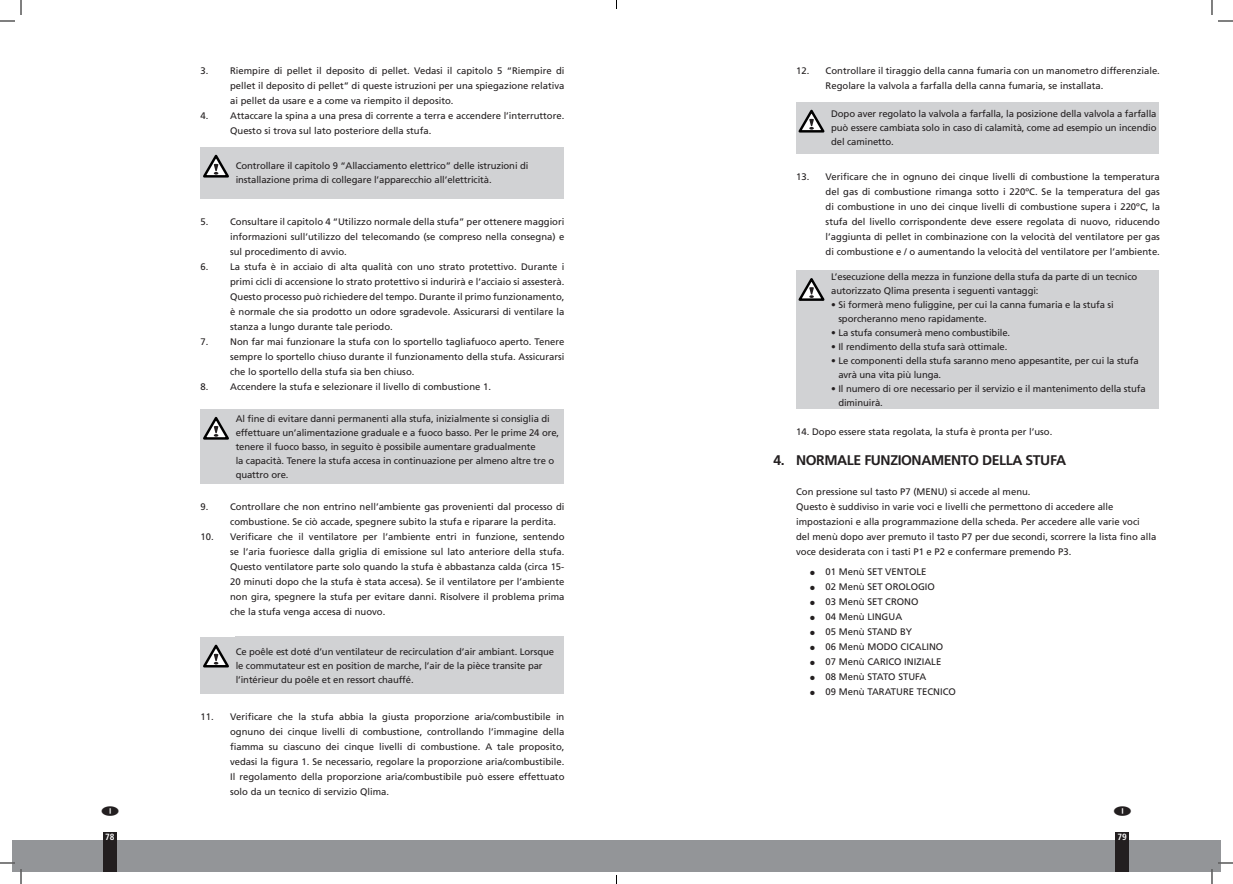
<style>
.page{position:relative;width:1233px;height:884px;background:#fff}
.page>*{position:absolute;margin:0;border:0;box-sizing:border-box;transform-origin:0 0}
.Kop{font:700 14px "Frutiger LT Std";letter-spacing:-.03em;color:#231f20}
.Subkop{font:9.5px/15px "Frutiger LT Std";color:#231f20}
.t1{font:700 condensed 9px "Frutiger LT Std";color:#fff}
</style>
<div class="page">
<div style="left:12px;top:840px;width:604px;height:31px;background:#939598"></div>
<div style="left:103px;top:832px;width:13px;height:39px;background:#231f20"></div>
<div style="left:616px;top:840px;width:604px;height:31px;background:#939598"></div>
<div style="left:1115px;top:832px;width:13px;height:39px;background:#231f20"></div>
<div style="left:201px;top:147px;width:34px;height:52px;background:#d1d2d4"></div>
<div style="left:235px;top:147px;width:328px;height:52px;background:#d1d2d4"></div>
<svg style="left:203px;top:154px;width:26px;height:24px"></svg>
<div style="left:201px;top:409px;width:34px;height:75px;background:#d1d2d4"></div>
<div style="left:235px;top:409px;width:328px;height:75px;background:#d1d2d4"></div>
<svg style="left:203px;top:417px;width:26px;height:23px"></svg>
<div style="left:201px;top:637px;width:34px;height:57px;background:#d1d2d4"></div>
<div style="left:235px;top:637px;width:328px;height:57px;background:#d1d2d4"></div>
<svg style="left:203px;top:645px;width:26px;height:23px"></svg>
<div style="left:796px;top:102px;width:34px;height:52px;background:#d1d2d4"></div>
<div style="left:830px;top:102px;width:329px;height:52px;background:#d1d2d4"></div>
<svg style="left:798px;top:109px;width:26px;height:24px"></svg>
<div style="left:796px;top:270px;width:34px;height:139px;background:#d1d2d4"></div>
<div style="left:830px;top:270px;width:329px;height:139px;background:#d1d2d4"></div>
<svg style="left:798px;top:278px;width:26px;height:23px"></svg>
<svg style="left:1218px;top:20px;width:15px;height:2px"></svg>
<svg style="left:1218px;top:862px;width:15px;height:2px"></svg>
<svg style="left:0;top:0;width:22px;height:22px"></svg>
<svg style="left:0;top:862px;width:22px;height:22px"></svg>
<svg style="left:1211px;top:0;width:1px;height:15px"></svg>
<svg style="left:1211px;top:869px;width:1px;height:15px"></svg>
<p class="Subkop" style="left:230px;top:64px;width:336px;text-align:justify;text-indent:-29px">3. Riempire di pellet il deposito di pellet. Vedasi il capitolo 5 “Riempire di pellet il deposito di pellet” di queste istruzioni per una spiegazione relativa ai pellet da usare e a come va riempito il deposito.</p>
<p class="Subkop" style="left:230px;top:109px;width:336px;text-indent:-29px">4. Attaccare la spina a una presa di corrente a terra e accendere l’interruttore.<br>Questo si trova sul lato posteriore della stufa.</p>
<p class="Subkop" style="left:236px;top:159px;width:294px;line-height:14px">Controllare il capitolo 9 “Allacciamento elettrico” delle istruzioni di installazione prima di collegare l’apparecchio all’elettricità.</p>
<p class="Subkop" style="left:230px;top:214px;width:336px;text-align:justify;text-indent:-29px">5. Consultare il capitolo 4 “Utilizzo normale della stufa” per ottenere maggiori informazioni sull’utilizzo del telecomando (se compreso nella consegna) e sul procedimento di avvio.</p>
<p class="Subkop" style="left:230px;top:259px;width:336px;text-align:justify;text-indent:-29px">6. La stufa è in acciaio di alta qualità con uno strato protettivo. Durante i primi cicli di accensione lo strato protettivo si indurirà e l’acciaio si assesterà.<br>Questo processo può richiedere del tempo. Durante il primo funzionamento, è normale che sia prodotto un odore sgradevole. Assicurarsi di ventilare la stanza a lungo durante tale periodo.</p>
<p class="Subkop" style="left:230px;top:334px;width:336px;text-align:justify;text-indent:-29px">7. Non far mai funzionare la stufa con lo sportello tagliafuoco aperto. Tenere sempre lo sportello chiuso durante il funzionamento della stufa. Assicurarsi che lo sportello della stufa sia ben chiuso.</p>
<p class="Subkop" style="left:201px;top:379px;width:292px">8. Accendere la stufa e selezionare il livello di combustione 1.</p>
<p class="Subkop" style="left:236px;top:412px;width:325px;line-height:14px">Al fine di evitare danni permanenti alla stufa, inizialmente si consiglia di effettuare un’alimentazione graduale e a fuoco basso. Per le prime 24 ore, tenere il fuoco basso, in seguito è possibile aumentare gradualmente</p>
<p class="Subkop" style="left:236px;top:454px;width:320px;line-height:14px">la capacità. Tenere la stufa accesa in continuazione per almeno altre tre o quattro ore.</p>
<p class="Subkop" style="left:230px;top:499px;width:336px;text-indent:-29px">9. Controllare che non entrino nell’ambiente gas provenienti dal processo di combustione. Se ciò accade, spegnere subito la stufa e riparare la perdita.</p>
<p class="Subkop" style="left:230px;top:529px;width:336px;text-align:justify;text-indent:-29px">10. Verificare che il ventilatore per l’ambiente entri in funzione, sentendo se l’aria fuoriesce dalla griglia di emissione sul lato anteriore della stufa.<br>Questo ventilatore parte solo quando la stufa è abbastanza calda (circa 15- 20 minuti dopo che la stufa è stata accesa). Se il ventilatore per l’ambiente non gira, spegnere la stufa per evitare danni. Risolvere il problema prima che la stufa venga accesa di nuovo.</p>
<p class="Subkop" style="left:236px;top:645px;width:320px;line-height:14px">Ce poêle est doté d’un ventilateur de recirculation d’air ambiant. Lorsque le commutateur est en position de marche, l’air de la pièce transite par l’intérieur du poêle et en ressort chauffé.</p>
<p class="Subkop" style="left:230px;top:709px;width:336px;text-align:justify;text-indent:-29px">11. Verificare che la stufa abbia la giusta proporzione aria/combustibile in ognuno dei cinque livelli di combustione, controllando l’immagine della fiamma su ciascuno dei cinque livelli di combustione. A tale proposito, vedasi la figura 1. Se necessario, regolare la proporzione aria/combustibile.<br>Il regolamento della proporzione aria/combustibile può essere effettuato solo da un tecnico di servizio Qlima.</p>
<p class="Subkop" style="left:825px;top:64px;width:336px;text-indent:-29px">12. Controllare il tiraggio della canna fumaria con un manometro differenziale.<br>Regolare la valvola a farfalla della canna fumaria, se installata.</p>
<p class="Subkop" style="left:831px;top:107px;width:327px;line-height:14px;text-align:justify">Dopo aver regolato la valvola a farfalla, la posizione della valvola a farfalla può essere cambiata solo in caso di calamità, come ad esempio un incendio del caminetto.</p>
<p class="Subkop" style="left:825px;top:169px;width:336px;text-align:justify;text-indent:-29px">13. Verificare che in ognuno dei cinque livelli di combustione la temperatura del gas di combustione rimanga sotto i 220ºC. Se la temperatura del gas di combustione in uno dei cinque livelli di combustione supera i 220ºC, la stufa del livello corrispondente deve essere regolata di nuovo, riducendo l’aggiunta di pellet in combinazione con la velocità del ventilatore per gas di combustione e / o aumentando la velocità del ventilatore per l’ambiente.</p>
<p class="Subkop" style="left:831px;top:270px;width:308px;line-height:14px">L’esecuzione della mezza in funzione della stufa da parte di un tecnico autorizzato Qlima presenta i seguenti vantaggi:</p>
<p class="Subkop" style="left:838px;top:298px;width:277px;line-height:14px;text-indent:-7px">• Si formerà meno fuliggine, per cui la canna fumaria e la stufa si sporcheranno meno rapidamente.</p>
<p class="Subkop" style="left:831px;top:325px;width:181px">• La stufa consumerà meno combustibile.</p>
<p class="Subkop" style="left:831px;top:339px;width:178px">• Il rendimento della stufa sarà ottimale.</p>
<p class="Subkop" style="left:838px;top:354px;width:302px;line-height:14px;text-indent:-7px">• Le componenti della stufa saranno meno appesantite, per cui la stufa avrà una vita più lunga.</p>
<p class="Subkop" style="left:838px;top:382px;width:309px;line-height:14px;text-indent:-7px">• Il numero di ore necessario per il servizio e il mantenimento della stufa diminuirà.</p>
<p class="Subkop" style="left:796px;top:424px;width:258px">14. Dopo essere stata regolata, la stufa è pronta per l’uso.</p>
<p class="Kop" style="left:773px;top:451px;width:294px">4. NORMALE FUNZIONAMENTO DELLA STUFA</p>
<p class="Subkop" style="left:796px;top:484px;width:236px">Con pressione sul tasto P7 (MENU) si accede al menu.</p>
<p class="Subkop" style="left:796px;top:499px;width:362px">Questo è suddiviso in varie voci e livelli che permettono di accedere alle impostazioni e alla programmazione della scheda. Per accedere alle varie voci<br>del menù dopo aver premuto il tasto P7 per due secondi, scorrere la lista fino alla voce desiderata con i tasti P1 e P2 e confermare premendo P3.</p>
<p class="Subkop" style="left:810px;top:564px;width:118px">● 01 Menù SET VENTOLE</p>
<p class="Subkop" style="left:810px;top:579px;width:126px">● 02 Menù SET OROLOGIO</p>
<p class="Subkop" style="left:810px;top:594px;width:110px">● 03 Menù SET CRONO</p>
<p class="Subkop" style="left:810px;top:609px;width:93px">● 04 Menù LINGUA</p>
<p class="Subkop" style="left:810px;top:624px;width:103px">● 05 Menù STAND BY</p>
<p class="Subkop" style="left:810px;top:639px;width:135px">● 06 Menù MODO CICALINO</p>
<p class="Subkop" style="left:810px;top:654px;width:132px">● 07 Menù CARICO INIZIALE</p>
<p class="Subkop" style="left:810px;top:669px;width:118px">● 08 Menù STATO STUFA</p>
<p class="Subkop" style="left:810px;top:684px;width:147px">● 09 Menù TARATURE TECNICO</p>
<p class="t1" style="left:105px;top:832px;width:11px">78</p>
<p class="t1" style="left:1117px;top:832px;width:11px">79</p>
</div>
